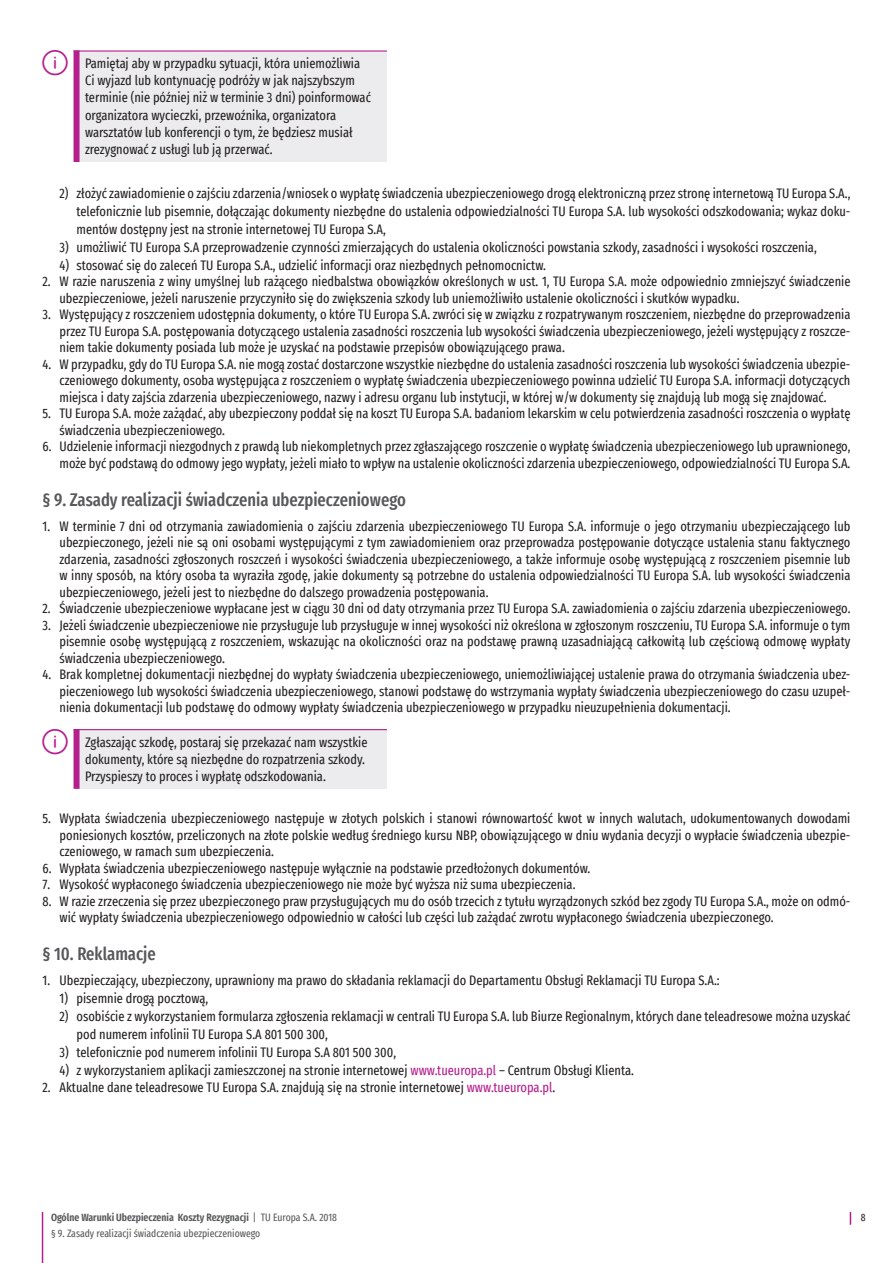
<style>
.page{position:relative;width:893px;height:1263px;background:#fff}
.page>*{position:absolute;margin:0;border:0;box-sizing:border-box;transform-origin:0 0}
.t1{font:500 extra-condensed 18px "Fira Sans";color:#57585a}
.t2{font:extra-condensed 13.5px/16.5px "Fira Sans";color:#231f20;text-align:justify}
.t3{font:600 extra-condensed 10.5px "Fira Sans";color:#57585a}
.t4{font:extra-condensed 10.5px "Fira Sans";color:#57585a}
.t5{font:extra-condensed 10.5px "Fira Sans";color:#231f20}
.s1{color:#b41e8d}
.s2{font-weight:400}
</style>
<div class="page">
<svg style="left:850px;top:1212px;width:1px;height:13px"></svg>
<hr style="left:42px;top:1212px;width:1px;height:51px;background:#b41e8d">
<div style="left:77px;top:51px;width:310px;height:111px;background:#ececee"></div>
<div style="left:74px;top:50px;width:6px;height:112px;background:#b41e8d"></div>
<hr style="left:74px;top:50px;width:313px;height:2px;background:#b41e8d">
<div style="left:77px;top:730px;width:310px;height:59px;background:#ececee"></div>
<div style="left:74px;top:729px;width:6px;height:60px;background:#b41e8d"></div>
<hr style="left:74px;top:729px;width:313px;height:1px;background:#b41e8d">
<p class="t2" style="left:85px;top:54px;width:287px;line-height:17.2px;text-align:left">Pamiętaj aby w przypadku sytuacji, która uniemożliwia Ci wyjazd lub kontynuację podróży w jak najszybszym terminie (nie później niż w terminie 3 dni) poinformować organizatora wycieczki, przewoźnika, organizatora warsztatów lub konferencji o tym, że będziesz musiał zrezygnować z usługi lub ją przerwać.</p>
<p class="t2" style="left:77px;top:184px;width:775px;line-height:18px;text-indent:-17px">2) złożyć zawiadomienie o zajściu zdarzenia/wniosek o wypłatę świadczenia ubezpieczeniowego drogą elektroniczną przez stronę internetową TU Europa S.A., telefonicznie lub pisemnie, dołączając dokumenty niezbędne do ustalenia odpowiedzialności TU Europa S.A. lub wysokości odszkodowania; wykaz doku&shy;mentów dostępny jest na stronie internetowej TU Europa S.A,</p>
<p class="t2" style="left:60px;top:238px;width:759px">3) umożliwić TU Europa S.A przeprowadzenie czynności zmierzających do ustalenia okoliczności powstania szkody, zasadności i wysokości roszczenia,</p>
<p class="t2" style="left:60px;top:256px;width:488px">4) stosować się do zaleceń TU Europa S.A., udzielić informacji oraz niezbędnych pełnomocnictw.</p>
<p class="t2" style="left:60px;top:273px;width:792px;text-indent:-17px">2. W razie naruszenia z winy umyślnej lub rażącego niedbalstwa obowiązków określonych w ust. 1, TU Europa S.A. może odpowiednio zmniejszyć świadczenie ubezpieczeniowe, jeżeli naruszenie przyczyniło się do zwiększenia szkody lub uniemożliwiło ustalenie okoliczności i skutków wypadku.</p>
<p class="t2" style="left:60px;top:306px;width:792px;text-indent:-17px">3. Występujący z roszczeniem udostępnia dokumenty, o które TU Europa S.A. zwróci się w związku z rozpatrywanym roszczeniem, niezbędne do przeprowadzenia przez TU Europa S.A. postępowania dotyczącego ustalenia zasadności roszczenia lub wysokości świadczenia ubezpieczeniowego, jeżeli występujący z roszcze&shy;niem takie dokumenty posiada lub może je uzyskać na podstawie przepisów obowiązującego prawa.</p>
<p class="t2" style="left:60px;top:355px;width:792px;text-indent:-17px">4. W przypadku, gdy do TU Europa S.A. nie mogą zostać dostarczone wszystkie niezbędne do ustalenia zasadności roszczenia lub wysokości świadczenia ubezpie&shy;czeniowego dokumenty, osoba występująca z roszczeniem o wypłatę świadczenia ubezpieczeniowego powinna udzielić TU Europa S.A. informacji dotyczących miejsca i daty zajścia zdarzenia ubezpieczeniowego, nazwy i adresu organu lub instytucji, w której w/w dokumenty się znajdują lub mogą się znajdować.</p>
<p class="t2" style="left:60px;top:405px;width:792px;text-indent:-17px">5. TU Europa S.A. może zażądać, aby ubezpieczony poddał się na koszt TU Europa S.A. badaniom lekarskim w celu potwierdzenia zasadności roszczenia o wypłatę świadczenia ubezpieczeniowego.</p>
<p class="t2" style="left:43px;top:438px;width:809px;text-align:right">6. Udzielenie informacji niezgodnych z prawdą lub niekompletnych przez zgłaszającego roszczenie o wypłatę świadczenia ubezpieczeniowego lub uprawnionego, może być podstawą do odmowy jego wypłaty, jeżeli miało to wpływ na ustalenie okoliczności zdarzenia ubezpieczeniowego, odpowiedzialności TU Europa S.A.</p>
<h1 class="t1" style="left:43px;top:485px;width:365px">§ 9. Zasady realizacji świadczenia ubezpieczeniowego</h1>
<p class="t2" style="left:60px;top:517px;width:792px;text-indent:-17px">1. W terminie 7 dni od otrzymania zawiadomienia o zajściu zdarzenia ubezpieczeniowego TU Europa S.A. informuje o jego otrzymaniu ubezpieczającego lub ubezpieczonego, jeżeli nie są oni osobami występującymi z tym zawiadomieniem oraz przeprowadza postępowanie dotyczące ustalenia stanu faktycznego zdarzenia, zasadności zgłoszonych roszczeń i wysokości świadczenia ubezpieczeniowego, a także informuje osobę występującą z roszczeniem pisemnie lub w inny sposób, na który osoba ta wyraziła zgodę, jakie dokumenty są potrzebne do ustalenia odpowiedzialności TU Europa S.A. lub wysokości świadczenia ubezpieczeniowego, jeżeli jest to niezbędne do dalszego prowadzenia postępowania.</p>
<p class="t2" style="left:43px;top:600px;width:809px">2. Świadczenie ubezpieczeniowe wypłacane jest w ciągu 30 dni od daty otrzymania przez TU Europa S.A. zawiadomienia o zajściu zdarzenia ubezpieczeniowego.</p>
<p class="t2" style="left:60px;top:616px;width:792px;text-indent:-17px">3. Jeżeli świadczenie ubezpieczeniowe nie przysługuje lub przysługuje w innej wysokości niż określona w zgłoszonym roszczeniu, TU Europa S.A. informuje o tym pisemnie osobę występującą z roszczeniem, wskazując na okoliczności oraz na podstawę prawną uzasadniającą całkowitą lub częściową odmowę wypłaty świadczenia ubezpieczeniowego.</p>
<p class="t2" style="left:60px;top:666px;width:792px;text-indent:-17px">4. Brak kompletnej dokumentacji niezbędnej do wypłaty świadczenia ubezpieczeniowego, uniemożliwiającej ustalenie prawa do otrzymania świadczenia ubez&shy;pieczeniowego lub wysokości świadczenia ubezpieczeniowego, stanowi podstawę do wstrzymania wypłaty świadczenia ubezpieczeniowego do czasu uzupeł&shy;nienia dokumentacji lub podstawę do odmowy wypłaty świadczenia ubezpieczeniowego w przypadku nieuzupełnienia dokumentacji.</p>
<p class="t2" style="left:85px;top:733px;width:284px;line-height:17.2px;text-align:left">Zgłaszając szkodę, postaraj się przekazać nam wszystkie dokumenty, które są niezbędne do rozpatrzenia szkody.<br>Przyspieszy to proces i wypłatę odszkodowania.</p>
<p class="t2" style="left:60px;top:810px;width:792px;text-indent:-17px">5. Wypłata świadczenia ubezpieczeniowego następuje w złotych polskich i stanowi równowartość kwot w innych walutach, udokumentowanych dowodami poniesionych kosztów, przeliczonych na złote polskie według średniego kursu NBP, obowiązującego w dniu wydania decyzji o wypłacie świadczenia ubezpie&shy;czeniowego, w ramach sum ubezpieczenia.</p>
<p class="t2" style="left:43px;top:859px;width:549px">6. Wypłata świadczenia ubezpieczeniowego następuje wyłącznie na podstawie przedłożonych dokumentów.</p>
<p class="t2" style="left:43px;top:876px;width:534px">7. Wysokość wypłaconego świadczenia ubezpieczeniowego nie może być wyższa niż suma ubezpieczenia.</p>
<p class="t2" style="left:60px;top:892px;width:792px;text-indent:-17px">8. W razie zrzeczenia się przez ubezpieczonego praw przysługujących mu do osób trzecich z tytułu wyrządzonych szkód bez zgody TU Europa S.A., może on odmó&shy;wić wypłaty świadczenia ubezpieczeniowego odpowiednio w całości lub części lub zażądać zwrotu wypłaconego świadczenia ubezpieczonego.</p>
<h1 class="t1" style="left:43px;top:939px;width:115px">§ 10. Reklamacje</h1>
<p class="t2" style="left:43px;top:972px;width:679px">1. Ubezpieczający, ubezpieczony, uprawniony ma prawo do składania reklamacji do Departamentu Obsługi Reklamacji TU Europa S.A.:</p>
<p class="t2" style="left:60px;top:990px;width:150px">1) pisemnie drogą pocztową,</p>
<p class="t2" style="left:77px;top:1007px;width:775px;line-height:18px;text-indent:-17px">2) osobiście z wykorzystaniem formularza zgłoszenia reklamacji w centrali TU Europa S.A. lub Biurze Regionalnym, których dane teleadresowe można uzyskać pod numerem infolinii TU Europa S.A 801 500 300,</p>
<p class="t2" style="left:60px;top:1044px;width:338px">3) telefonicznie pod numerem infolinii TU Europa S.A 801 500 300,</p>
<p class="t2" style="left:60px;top:1062px;width:576px">4) z wykorzystaniem aplikacji zamieszczonej na stronie internetowej <span class="s1">www.tueuropa.pl</span> – Centrum Obsługi Klienta.</p>
<p class="t2" style="left:43px;top:1078px;width:514px">2. Aktualne dane teleadresowe TU Europa S.A. znajdują się na stronie internetowej <span class="s1">www.tueuropa.pl</span>.</p>
<p class="t3" style="left:51px;top:1209px;width:287px">Ogólne Warunki Ubezpieczenia Koszty Rezygnacji <span class="s2">| TU Europa S.A. 2018</span></p>
<p class="t5" style="left:861px;top:1210px;width:6px">8</p>
<p class="t4" style="left:51px;top:1225px;width:211px">§ 9. Zasady realizacji świadczenia ubezpieczeniowego</p>
</div>
